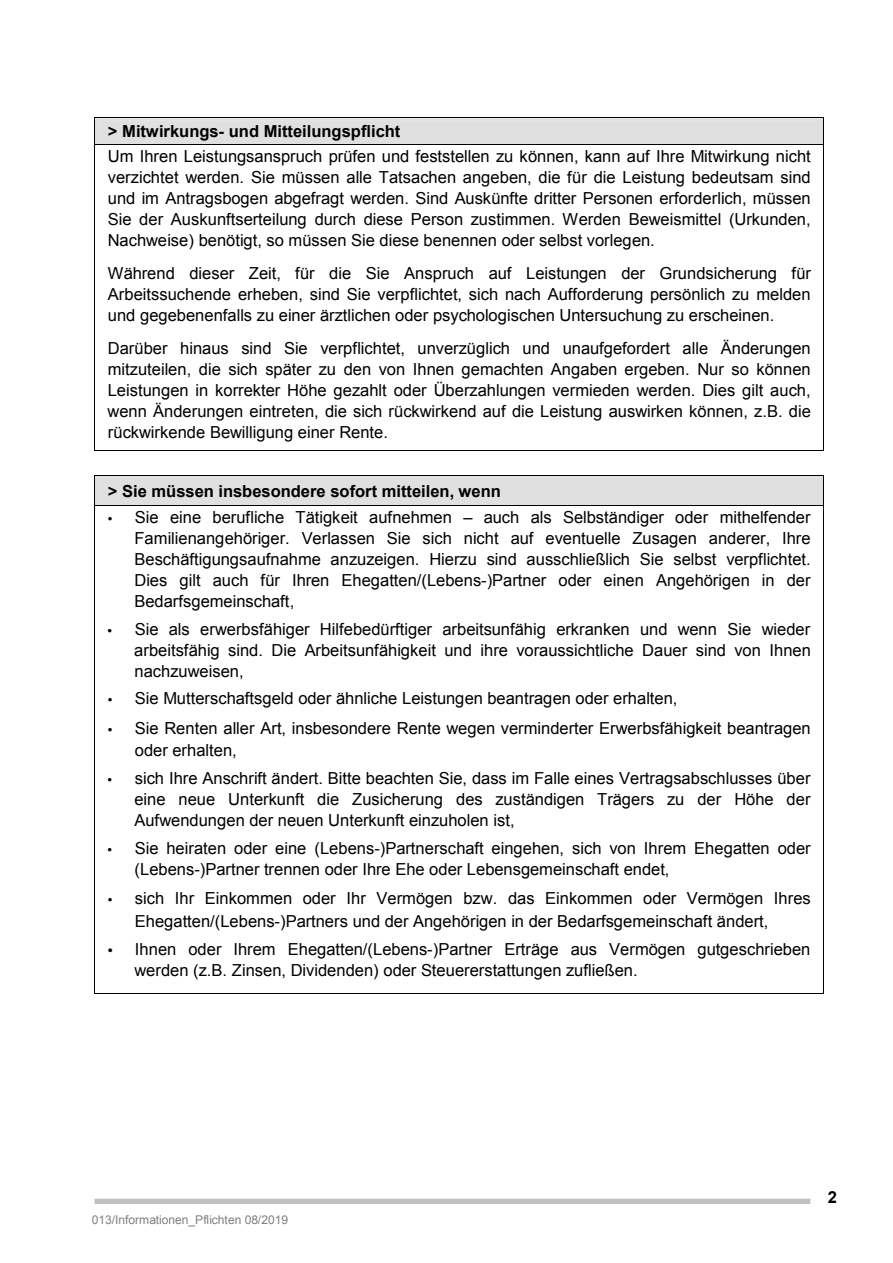
<style>
.page{position:relative;width:893px;height:1263px;background:#fff}
.page>*{position:absolute;margin:0;border:0;box-sizing:border-box;transform-origin:0 0}
.t1{font:16.5px/21px "Arial";color:#000;text-align:justify}
.t2{font:700 16.5px "Arial";color:#000}
.t3{font:12px "Arial";letter-spacing:-.005em;color:#808080}
</style>
<div class="page">
<div style="left:94px;top:1199px;width:716px;height:5px;background:#c0c0c0"></div>
<svg style="left:94px;top:118px;width:730px;height:27px;background:#d7d7d7"></svg>
<hr style="left:94px;top:145px;width:1px;height:305px;background:#000">
<hr style="left:95px;top:450px;width:728px;height:1px;background:#000">
<hr style="left:823px;top:145px;width:1px;height:305px;background:#000">
<svg style="left:94px;top:475px;width:730px;height:31px;background:#d0d0d0"></svg>
<hr style="left:94px;top:506px;width:1px;height:487px;background:#000">
<hr style="left:95px;top:993px;width:728px;height:1px;background:#000">
<hr style="left:823px;top:506px;width:1px;height:487px;background:#000">
<p class="t2" style="left:108px;top:121px;width:294px">&gt; Mitwirkungs- und Mitteilungspflicht</p>
<p class="t1" style="left:108px;top:146px;width:704px">Um Ihren Leistungsanspruch prüfen und feststellen zu können, kann auf Ihre Mitwirkung nicht verzichtet werden. Sie müssen alle Tatsachen angeben, die für die Leistung bedeutsam sind und im Antragsbogen abgefragt werden. Sind Auskünfte dritter Personen erforderlich, müssen Sie der Auskunftserteilung durch diese Person zustimmen. Werden Beweismittel (Urkunden, Nachweise) benötigt, so müssen Sie diese benennen oder selbst vorlegen.</p>
<p class="t1" style="left:108px;top:263px;width:704px">Während dieser Zeit, für die Sie Anspruch auf Leistungen der Grundsicherung für Arbeitssuchende erheben, sind Sie verpflichtet, sich nach Aufforderung persönlich zu melden und gegebenenfalls zu einer ärztlichen oder psychologischen Untersuchung zu erscheinen.</p>
<p class="t1" style="left:108px;top:338px;width:704px">Darüber hinaus sind Sie verpflichtet, unverzüglich und unaufgefordert alle Änderungen mitzuteilen, die sich später zu den von Ihnen gemachten Angaben ergeben. Nur so können Leistungen in korrekter Höhe gezahlt oder Überzahlungen vermieden werden. Dies gilt auch, wenn Änderungen eintreten, die sich rückwirkend auf die Leistung auswirken können, z.B. die rückwirkende Bewilligung einer Rente.</p>
<p class="t2" style="left:108px;top:480px;width:394px">&gt; Sie müssen insbesondere sofort mitteilen, wenn</p>
<p class="t1" style="left:134px;top:507px;width:677px;text-indent:-27px">• Sie eine berufliche Tätigkeit aufnehmen – auch als Selbständiger oder mithelfender Familienangehöriger. Verlassen Sie sich nicht auf eventuelle Zusagen anderer, Ihre Beschäftigungsaufnahme anzuzeigen. Hierzu sind ausschließlich Sie selbst verpflichtet.<br>Dies gilt auch für Ihren Ehegatten/(Lebens-)Partner oder einen Angehörigen in der Bedarfsgemeinschaft,</p>
<p class="t1" style="left:134px;top:619px;width:678px;text-indent:-27px">• Sie als erwerbsfähiger Hilfebedürftiger arbeitsunfähig erkranken und wenn Sie wieder arbeitsfähig sind. Die Arbeitsunfähigkeit und ihre voraussichtliche Dauer sind von Ihnen nachzuweisen,</p>
<p class="t1" style="left:108px;top:688px;width:571px">• Sie Mutterschaftsgeld oder ähnliche Leistungen beantragen oder erhalten,</p>
<p class="t1" style="left:135px;top:717px;width:677px;line-height:22.5px;text-indent:-27px">• Sie Renten aller Art, insbesondere Rente wegen verminderter Erwerbsfähigkeit beantragen oder erhalten,</p>
<p class="t1" style="left:134px;top:768px;width:677px;text-indent:-27px">• sich Ihre Anschrift ändert. Bitte beachten Sie, dass im Falle eines Vertragsabschlusses über eine neue Unterkunft die Zusicherung des zuständigen Trägers zu der Höhe der Aufwendungen der neuen Unterkunft einzuholen ist,</p>
<p class="t1" style="left:135px;top:838px;width:677px;text-indent:-27px">• Sie heiraten oder eine (Lebens-)Partnerschaft eingehen, sich von Ihrem Ehegatten oder (Lebens-)Partner trennen oder Ihre Ehe oder Lebensgemeinschaft endet,</p>
<p class="t1" style="left:135px;top:887px;width:677px;line-height:22.5px;text-indent:-27px">• sich Ihr Einkommen oder Ihr Vermögen bzw. das Einkommen oder Vermögen Ihres<br>Ehegatten/(Lebens-)Partners und der Angehörigen in der Bedarfsgemeinschaft ändert,</p>
<p class="t1" style="left:134px;top:939px;width:677px;text-indent:-27px">• Ihnen oder Ihrem Ehegatten/(Lebens-)Partner Erträge aus Vermögen gutgeschrieben werden (z.B. Zinsen, Dividenden) oder Steuererstattungen zufließen.</p>
<p class="t3" style="left:92px;top:1212px;width:198px">013/Informationen_Pflichten 08/2019</p>
<p class="t2" style="left:827px;top:1186px;width:11px">2</p>
</div>
